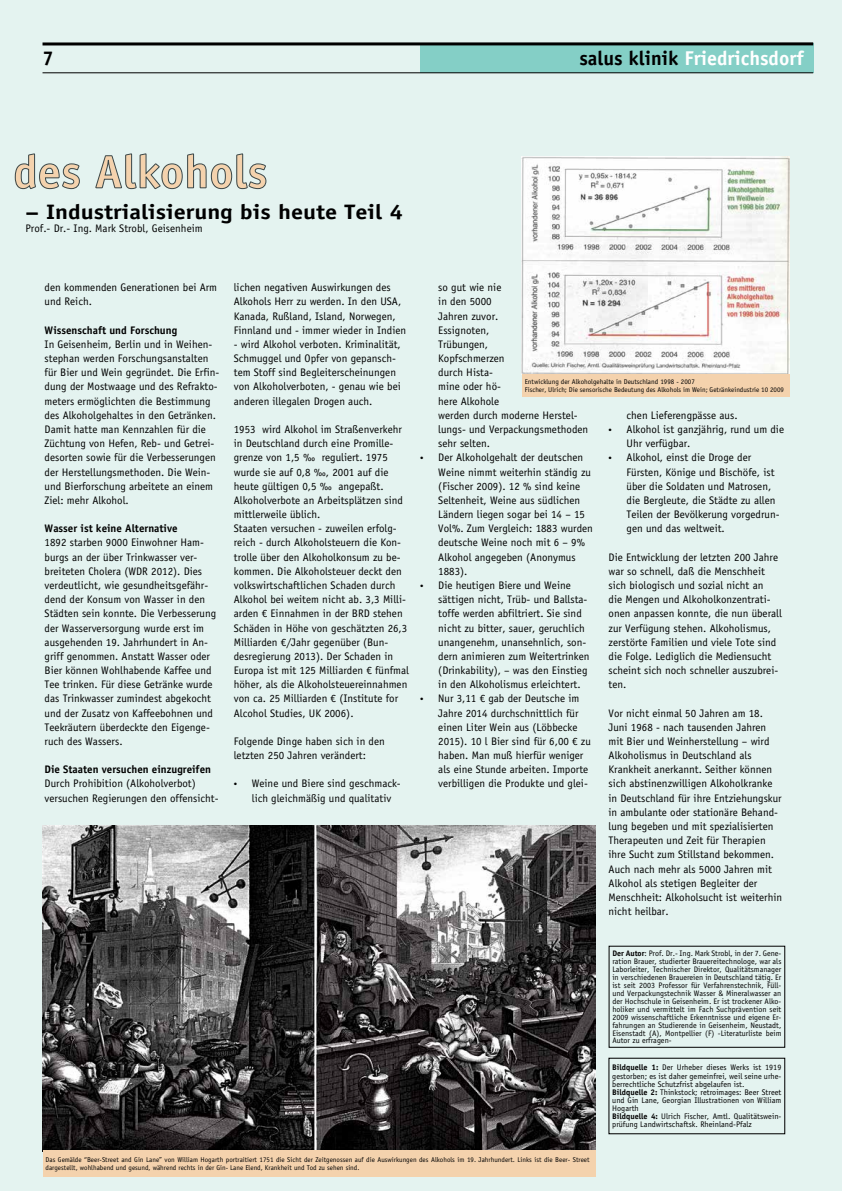
<style>
.page{position:relative;width:842px;height:1191px;background:#e4f3f0}
.page>*{position:absolute;margin:0;border:0;box-sizing:border-box;transform-origin:0 0}
.t1{font:700 46.8px "Officina Sans Std";color:#f4d2ad}
.t2{font:700 20.9px "Officina Sans Std";color:#000;scale:1.16 1}
.t3{font:700 20px "Officina Sans Std";color:#fff}
.t4{font:700 20px "Officina Sans Std";color:#000}
.t5{font:11px/14.2px "Officina Sans Std";color:#000}
.t6{font:700 11px "Officina Sans Std";color:#000}
.t7{font:8.1px/8.1px "Officina Sans Std";color:#000}
.t8{font:8px/8px "Officina Sans Std";color:#000;text-align:justify}
.t9{font:7px/8px "Officina Sans Std";color:#000}
.s1{color:#000}
.s2{font-family:"Myriad Pro";font-size:12px}
.s3{font-weight:700}
</style>
<div class="page">
<img style="left:43px;top:825px;width:552px;height:325px">
<div style="left:43px;top:1150px;width:552px;height:27px;background:#f4d2ad"></div>
<svg style="left:14px;top:153px;width:66px;height:37px"></svg>
<svg style="left:95px;top:153px;width:172px;height:37px"></svg>
<img style="left:522px;top:157px;width:268px;height:217px">
<div style="left:522px;top:374px;width:268px;height:23px;background:#f4d2ad"></div>
<div style="left:420px;top:44px;width:393px;height:29px;background:#84cfc6"></div>
<hr style="left:43px;top:72px;width:770px;height:1px;background:#000">
<hr style="left:43px;top:42px;width:770px;height:3px;background:#000">
<h3 class="t4" style="left:43px;top:46px;width:13px">7</h3>
<h3 class="t3" style="left:579px;top:45px;width:226px"><span class="s1">salus klinik</span> Friedrichsdorf</h3>
<h1 class="t1" style="left:13px;top:143px;width:256px">des Alkohols</h1>
<h2 class="t2" style="left:26px;top:199px;width:327px">– Industrialisierung bis heute Teil 4</h2>
<p class="t5" style="left:26px;top:221px;width:179px">Prof.- Dr.- Ing. Mark Strobl, Geisenheim</p>
<p class="t5" style="left:45px;top:280px;width:174px">den kommenden Generationen bei Arm und Reich.</p>
<p class="t6" style="left:45px;top:323px;width:134px">Wissenschaft und Forschung</p>
<p class="t5" style="left:45px;top:337px;width:176px">In Geisenheim, Berlin und in Weihen&shy;stephan werden Forschungsanstalten für Bier und Wein gegründet. Die Erfin&shy;dung der Mostwaage und des Refrakto&shy;meters ermöglichten die Bestimmung des Alkoholgehaltes in den Getränken.<br>Damit hatte man Kennzahlen für die Züchtung von Hefen, Reb- und Getrei&shy;desorten sowie für die Verbesserungen der Herstellungsmethoden. Die Wein&shy;und Bierforschung arbeitete an einem Ziel: mehr Alkohol.</p>
<p class="t6" style="left:45px;top:521px;width:134px">Wasser ist keine Alternative</p>
<p class="t5" style="left:45px;top:535px;width:173px">1892 starben 9000 Einwohner Ham&shy;burgs an der über Trinkwasser ver&shy;breiteten Cholera (WDR 2012). Dies verdeutlicht, wie gesundheitsgefähr&shy;dend der Konsum von Wasser in den Städten sein konnte. Die Verbesserung der Wasserversorgung wurde erst im ausgehenden 19. Jahrhundert in An&shy;griff genommen. Anstatt Wasser oder Bier können Wohlhabende Kaffee und Tee trinken. Für diese Getränke wurde das Trinkwasser zumindest abgekocht und der Zusatz von Kaffeebohnen und Teekräutern überdeckte den Eigenge&shy;ruch des Wassers.</p>
<p class="t6" style="left:45px;top:762px;width:168px">Die Staaten versuchen einzugreifen</p>
<p class="t5" style="left:45px;top:776px;width:175px">Durch Prohibition (Alkoholverbot) versuchen Regierungen den offensicht-</p>
<p class="t5" style="left:234px;top:280px;width:174px">lichen negativen Auswirkungen des Alkohols Herr zu werden. In den USA, Kanada, Rußland, Island, Norwegen, Finnland und - immer wieder in Indien</p>
<p class="t5" style="left:234px;top:337px;width:169px">- wird Alkohol verboten. Kriminalität, Schmuggel und Opfer von gepansch&shy;tem Stoff sind Begleiterscheinungen von Alkoholverboten, - genau wie bei anderen illegalen Drogen auch.</p>
<p class="t5" style="left:234px;top:422px;width:177px">1953 wird Alkohol im Straßenverkehr in Deutschland durch eine Promille&shy;grenze von 1,5 ‰ reguliert. 1975 wurde sie auf 0,8 ‰, 2001 auf die heute gültigen 0,5 ‰ angepaßt.<br>Alkoholverbote an Arbeitsplätzen sind mittlerweile üblich.<br>Staaten versuchen - zuweilen erfolg&shy;reich - durch Alkoholsteuern die Kon&shy;trolle über den Alkoholkonsum zu be&shy;kommen. Die Alkoholsteuer deckt den volkswirtschaftlichen Schaden durch Alkohol bei weitem nicht ab. 3,3 Milli&shy;arden € Einnahmen in der BRD stehen Schäden in Höhe von geschätzten 26,3<br>Milliarden €/Jahr gegenüber (Bun&shy;desregierung 2013). Der Schaden in Europa ist mit 125 Milliarden € fünfmal höher, als die Alkoholsteuereinnahmen von ca. 25 Milliarden € (Institute for Alcohol Studies, UK 2006).</p>
<p class="t5" style="left:234px;top:734px;width:153px">Folgende Dinge haben sich in den letzten 250 Jahren verändert:</p>
<p class="t5" style="left:252px;top:776px;width:150px;text-indent:-18px"><span class="s2">•</span> Weine und Biere sind geschmack&shy;lich gleichmäßig und qualitativ</p>
<p class="t5" style="left:438px;top:280px;width:151px">so gut wie nie<br>in den 5000<br>Jahren zuvor.<br>Essignoten,<br>Trübungen,<br>Kopfschmerzen<br>durch Hista-<br>mine oder hö-<br>here Alkohole<br>werden durch moderne Herstel&shy;lungs- und Verpackungsmethoden sehr selten.</p>
<p class="t5" style="left:438px;top:450px;width:156px;text-indent:-18px"><span class="s2">•</span> Der Alkoholgehalt der deutschen<br>Weine nimmt weiterhin ständig zu (Fischer 2009). 12 % sind keine<br>Seltenheit, Weine aus südlichen<br>Ländern liegen sogar bei 14 – 15<br>Vol%. Zum Vergleich: 1883 wurden deutsche Weine noch mit 6 – 9%<br>Alkohol angegeben (Anonymus<br>1883).</p>
<p class="t5" style="left:438px;top:578px;width:153px;text-indent:-18px"><span class="s2">•</span> Die heutigen Biere und Weine sättigen nicht, Trüb- und Ballsta&shy;toffe werden abfiltriert. Sie sind nicht zu bitter, sauer, geruchlich unangenehm, unansehnlich, son&shy;dern animieren zum Weitertrinken (Drinkability), – was den Einstieg in den Alkoholismus erleichtert.</p>
<p class="t5" style="left:438px;top:691px;width:154px;text-indent:-18px"><span class="s2">•</span> Nur 3,11 € gab der Deutsche im<br>Jahre 2014 durchschnittlich für einen Liter Wein aus (Löbbecke<br>2015). 10 l Bier sind für 6,00 € zu haben. Man muß hierfür weniger als eine Stunde arbeiten. Importe verbilligen die Produkte und glei-</p>
<p class="t9" style="left:525px;top:378px;width:261px">Entwicklung der Alkoholgehalte in Deutschland 1998 - 2007<br>Fischer, Ulrich; Die sensorische Bedeutung des Alkohols im Wein; Getränkeindustrie 10 2009</p>
<p class="t5" style="left:627px;top:408px;width:113px">chen Lieferengpässe aus.</p>
<p class="t5" style="left:627px;top:422px;width:159px;text-indent:-18px"><span class="s2">•</span> Alkohol ist ganzjährig, rund um die<br>Uhr verfügbar.</p>
<p class="t5" style="left:627px;top:450px;width:155px;text-indent:-18px"><span class="s2">•</span> Alkohol, einst die Droge der<br>Fürsten, Könige und Bischöfe, ist über die Soldaten und Matrosen, die Bergleute, die Städte zu allen<br>Teilen der Bevölkerung vorgedrun&shy;gen und das weltweit.</p>
<p class="t5" style="left:609px;top:550px;width:175px">Die Entwicklung der letzten 200 Jahre war so schnell, daß die Menschheit sich biologisch und sozial nicht an<br>die Mengen und Alkoholkonzentrati&shy;onen anpassen konnte, die nun überall zur Verfügung stehen. Alkoholismus, zerstörte Familien und viele Tote sind die Folge. Lediglich die Mediensucht scheint sich noch schneller auszubrei&shy;ten.</p>
<p class="t5" style="left:609px;top:706px;width:175px">Vor nicht einmal 50 Jahren am 18.<br>Juni 1968 - nach tausenden Jahren mit Bier und Weinherstellung – wird Alkoholismus in Deutschland als Krankheit anerkannt. Seither können sich abstinenzwilligen Alkoholkranke in Deutschland für ihre Entziehungskur in ambulante oder stationäre Behand&shy;lung begeben und mit spezialisierten Therapeuten und Zeit für Therapien ihre Sucht zum Stillstand bekommen.<br>Auch nach mehr als 5000 Jahren mit Alkohol als stetigen Begleiter der Menschheit: Alkoholsucht ist weiterhin nicht heilbar.</p>
<p class="t8" style="left:612px;top:949px;width:171px"><span class="s3">Der Autor</span>: Prof. Dr.- Ing. Mark Strobl, in der 7. Gene&shy;ration Brauer, studierter Brauereitechnologe, war als Laborleiter, Technischer Direktor, Qualitätsmanager in verschiedenen Brauereien in Deutschland tätig. Er ist seit 2003 Professor für Verfahrenstechnik, Füll&shy;und Verpackungstechnik Wasser &amp; Mineralwasser an der Hochschule in Geisenheim. Er ist trockener Alko&shy;holiker und vermittelt im Fach Suchprävention seit 2009 wissenschaftliche Erkenntnisse und eigene Er&shy;fahrungen an Studierende in Geisenheim, Neustadt, Eisenstadt (A), Montpellier (F) -Literaturliste beim Autor zu erfragen-</p>
<p class="t7" style="left:612px;top:1063px;width:171px"><span class="s3">Bildquelle 1:</span> Der Urheber dieses Werks ist 1919 gestorben; es ist daher gemeinfrei, weil seine urhe&shy;berrechtliche Schutzfrist abgelaufen ist.<br><span class="s3">Bildquelle 2:</span> Thinkstock; retroimages: Beer Street und Gin Lane, Georgian Illustrationen von William Hogarth<br><span class="s3">Bildquelle 4:</span> Ulrich Fischer, Amtl. Qualitätswein&shy;prüfung Landwirtschaftsk. Rheinland-Pfalz</p>
<p class="t9" style="left:46px;top:1156px;width:545px">Das Gemälde “Beer-Street and Gin Lane” von William Hogarth portraitiert 1751 die Sicht der Zeitgenossen auf die Auswirkungen des Alkohols im 19. Jahrhundert. Links ist die Beer- Street dargestellt, wohlhabend und gesund, während rechts in der Gin- Lane Elend, Krankheit und Tod zu sehen sind.</p>
</div>
